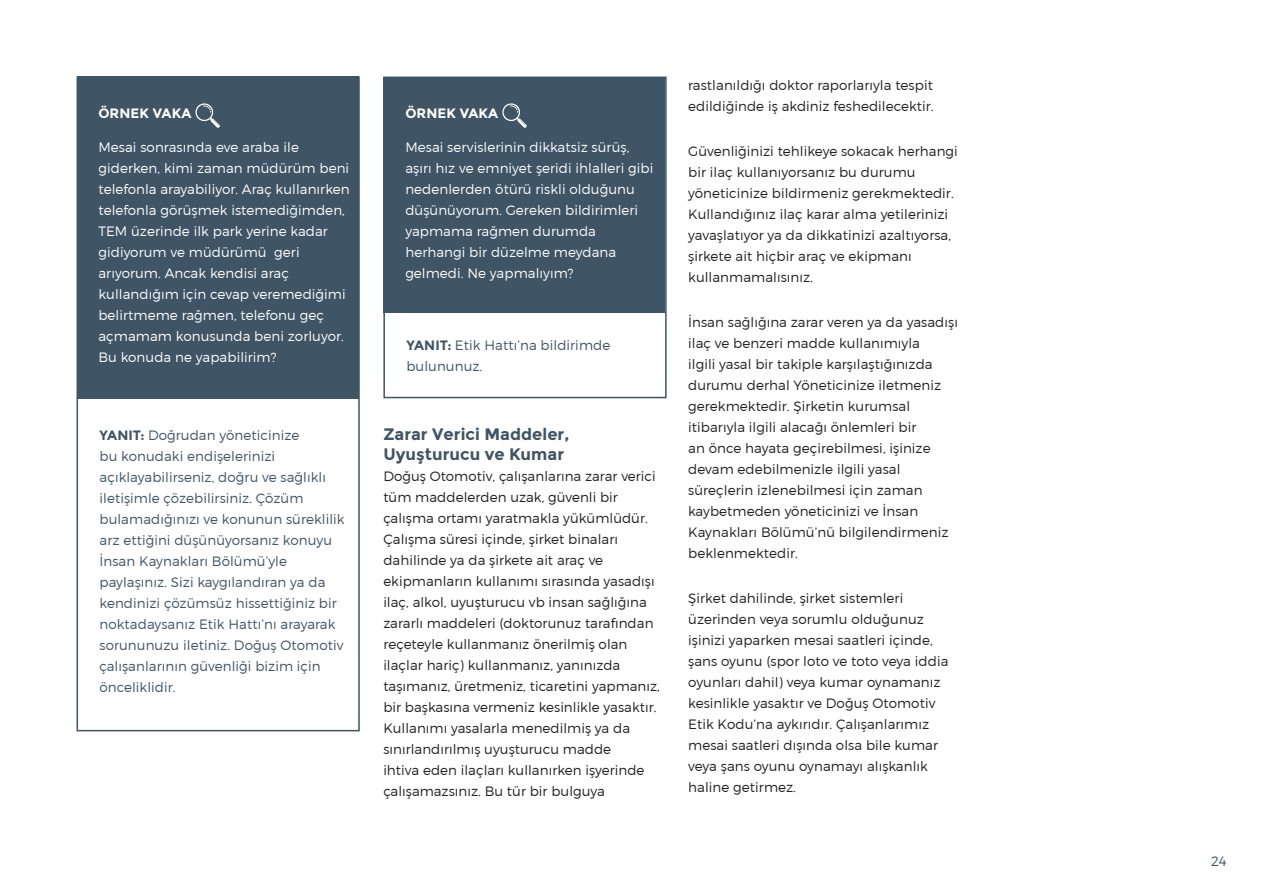
<style>
.page{position:relative;width:1263px;height:893px;background:#fff}
.page>*{position:absolute;margin:0;border:0;box-sizing:border-box;transform-origin:0 0}
.t1{font:700 16.5px/19.5px "Montserrat";letter-spacing:.005em;color:#3f5465}
.t2{font:300 13.5px/21px "Montserrat";letter-spacing:.005em;color:#231f20}
.t3{font:300 13.5px/21px "Montserrat";letter-spacing:.005em;color:#fff}
.t4{font:300 13.5px/21px "Montserrat";letter-spacing:.005em;color:#3f5465}
.t5{font:700 13.5px "Montserrat";letter-spacing:.005em;color:#fff}
.s1{font-weight:700}
</style>
<div class="page">
<div style="left:77px;top:77px;width:281px;height:322px;background:#3f5465"></div>
<div style="left:77px;top:77px;width:283px;height:654px;border:2px solid #3f5465"></div>
<svg style="left:195px;top:103px;width:25px;height:25px"></svg>
<div style="left:384px;top:77px;width:281px;height:235px;background:#3f5465"></div>
<div style="left:383px;top:77px;width:284px;height:321px;border:2px solid #3f5465"></div>
<svg style="left:502px;top:103px;width:25px;height:25px"></svg>
<p class="t5" style="left:98px;top:105px;width:94px">ÖRNEK VAKA</p>
<p class="t3" style="left:98px;top:137px;width:253px">Mesai sonrasında eve araba ile giderken, kimi zaman müdürüm beni telefonla arayabiliyor. Araç kullanırken telefonla görüşmek istemediğimden, TEM üzerinde ilk park yerine kadar gidiyorum ve müdürümü geri arıyorum. Ancak kendisi araç kullandığım için cevap veremediğimi belirtmeme rağmen, telefonu geç açmamam konusunda beni zorluyor.<br>Bu konuda ne yapabilirim?</p>
<p class="t4" style="left:99px;top:425px;width:247px"><span class="s1">YANIT:</span> Doğrudan yöneticinize<br>bu konudaki endişelerinizi açıklayabilirseniz, doğru ve sağlıklı iletişimle çözebilirsiniz. Çözüm bulamadığınızı ve konunun süreklilik arz ettiğini düşünüyorsanız konuyu İnsan Kaynakları Bölümü’yle paylaşınız. Sizi kaygılandıran ya da kendinizi çözümsüz hissettiğiniz bir noktadaysanız Etik Hattı’nı arayarak sorununuzu iletiniz. Doğuş Otomotiv çalışanlarının güvenliği bizim için önceliklidir.</p>
<p class="t5" style="left:405px;top:105px;width:94px">ÖRNEK VAKA</p>
<p class="t3" style="left:405px;top:137px;width:249px">Mesai servislerinin dikkatsiz sürüş, aşırı hız ve emniyet şeridi ihlalleri gibi nedenlerden ötürü riskli olduğunu düşünüyorum. Gereken bildirimleri yapmama rağmen durumda herhangi bir düzelme meydana gelmedi. Ne yapmalıyım?</p>
<p class="t4" style="left:406px;top:335px;width:205px"><span class="s1">YANIT:</span> Etik Hattı’na bildirimde bulununuz.</p>
<p class="t1" style="left:383px;top:425px;width:187px">Zarar Verici Maddeler,<br>Uyuşturucu ve Kumar</p>
<p class="t2" style="left:383px;top:465px;width:278px">Doğuş Otomotiv, çalışanlarına zarar verici tüm maddelerden uzak, güvenli bir çalışma ortamı yaratmakla yükümlüdür.<br>Çalışma süresi içinde, şirket binaları dahilinde ya da şirkete ait araç ve ekipmanların kullanımı sırasında yasadışı ilaç, alkol, uyuşturucu vb insan sağlığına zararlı maddeleri (doktorunuz tarafından reçeteyle kullanmanız önerilmiş olan ilaçlar hariç) kullanmanız, yanınızda taşımanız, üretmeniz, ticaretini yapmanız, bir başkasına vermeniz kesinlikle yasaktır.<br>Kullanımı yasalarla menedilmiş ya da sınırlandırılmış uyuşturucu madde<br>ihtiva eden ilaçları kullanırken işyerinde çalışamazsınız. Bu tür bir bulguya</p>
<p class="t2" style="left:688px;top:74px;width:247px">rastlanıldığı doktor raporlarıyla tespit edildiğinde iş akdiniz feshedilecektir.</p>
<p class="t2" style="left:688px;top:140px;width:271px">Güvenliğinizi tehlikeye sokacak herhangi bir ilaç kullanıyorsanız bu durumu yöneticinize bildirmeniz gerekmektedir.<br>Kullandığınız ilaç karar alma yetilerinizi yavaşlatıyor ya da dikkatinizi azaltıyorsa, şirkete ait hiçbir araç ve ekipmanı kullanmamalısınız.</p>
<p class="t2" style="left:688px;top:311px;width:271px">İnsan sağlığına zarar veren ya da yasadışı ilaç ve benzeri madde kullanımıyla<br>ilgili yasal bir takiple karşılaştığınızda durumu derhal Yöneticinize iletmeniz gerekmektedir. Şirketin kurumsal itibarıyla ilgili alacağı önlemleri bir<br>an önce hayata geçirebilmesi, işinize devam edebilmenizle ilgili yasal süreçlerin izlenebilmesi için zaman kaybetmeden yöneticinizi ve İnsan Kaynakları Bölümü’nü bilgilendirmeniz beklenmektedir.</p>
<p class="t2" style="left:688px;top:587px;width:262px">Şirket dahilinde, şirket sistemleri üzerinden veya sorumlu olduğunuz işinizi yaparken mesai saatleri içinde, şans oyunu (spor loto ve toto veya iddia oyunları dahil) veya kumar oynamanız kesinlikle yasaktır ve Doğuş Otomotiv Etik Kodu’na aykırıdır. Çalışanlarımız mesai saatleri dışında olsa bile kumar veya şans oyunu oynamayı alışkanlık haline getirmez.</p>
<p class="t4" style="left:1211px;top:850px;width:17px">24</p>
</div>
